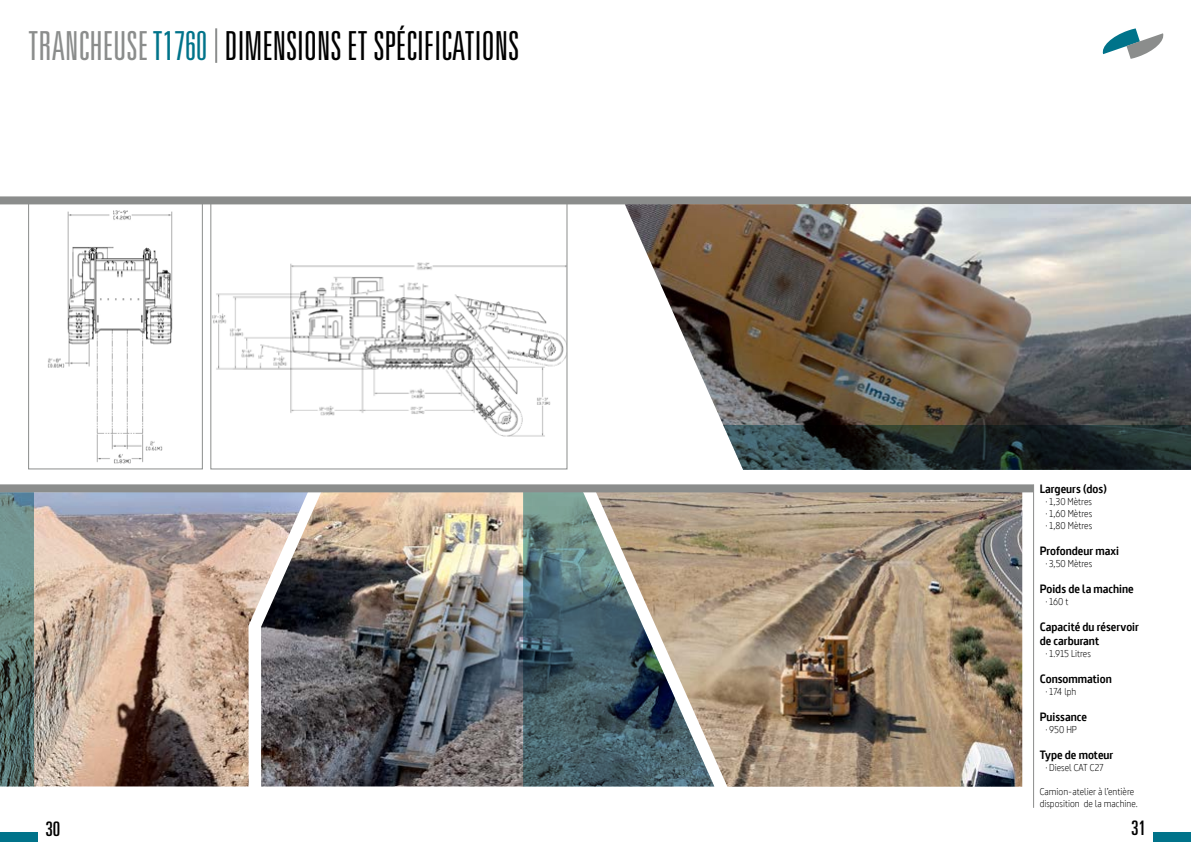
<style>
.page{position:relative;width:1191px;height:842px;background:#fff}
.page>*{position:absolute;margin:0;border:0;box-sizing:border-box;transform-origin:0 0}
.t1{font:300 ultra-condensed 40px "Univers LT Std";color:#000}
.t2{font:ultra-condensed 20px "Univers LT Std";color:#000}
.t3{font:700 12px/14px "Dsignes";color:#000}
.t4{font:300 10px/12px "Dsignes";color:#000;text-align:justify}
.s1{color:#8b8d8c}
.s2{color:#00738a}
</style>
<div class="page">
<div style="left:0;top:832px;width:38px;height:10px;background:#00738a"></div>
<div style="left:1153px;top:832px;width:38px;height:10px;background:#00738a"></div>
<img style="left:47px;top:210px;width:126px;height:254px">
<div style="left:28px;top:203px;width:175px;height:266px;border:1px solid #8b8d8c"></div>
<img style="left:213px;top:262px;width:352px;height:175px">
<div style="left:211px;top:203px;width:356px;height:266px;border:1px solid #8b8d8c"></div>
<img style="left:308px;top:492px;width:215px;height:294px">
<img style="left:34px;top:492px;width:274px;height:294px">
<div style="left:0;top:196px;width:1191px;height:8px;background:#8b8d8c"></div>
<svg style="left:0;top:492px;width:34px;height:294px;background:#5d7976"></svg>
<hr style="left:215px;top:28px;width:2px;height:35px;background:#8b8d8c">
<img style="left:595px;top:492px;width:427px;height:295px">
<img style="left:625px;top:204px;width:566px;height:221px">
<hr style="left:1033px;top:484px;width:1px;height:324px;background:#8b8d8c">
<svg style="left:523px;top:492px;width:191px;height:294px;background:#727e7c"></svg>
<svg style="left:723px;top:425px;width:468px;height:45px;background:#263334"></svg>
<svg style="left:1102px;top:28px;width:62px;height:31px"></svg>
<div style="left:0;top:484px;width:1033px;height:8px;background:#8b8d8c"></div>
<h1 class="t1" style="left:28px;top:25px;width:493px"><span class="s1">TRANCHEUSE</span> <span class="s2">T1760</span> DIMENSIONS ET SPÉCIFICATIONS</h1>
<p class="t3" style="left:1039px;top:482px;width:69px">Largeurs (dos)</p>
<p class="t4" style="left:1045px;top:496px;width:48px">· 1,30 Mètres · 1,60 Mètres · 1,80 Mètres</p>
<p class="t3" style="left:1039px;top:544px;width:81px">Profondeur maxi</p>
<p class="t4" style="left:1045px;top:558px;width:48px">· 3,50 Mètres</p>
<p class="t3" style="left:1039px;top:582px;width:95px">Poids de la machine</p>
<p class="t4" style="left:1045px;top:596px;width:24px">· 160 t</p>
<p class="t3" style="left:1039px;top:620px;width:101px">Capacité du réservoir de carburant</p>
<p class="t4" style="left:1045px;top:648px;width:47px">· 1.915 Litres</p>
<p class="t3" style="left:1039px;top:672px;width:74px">Consommation</p>
<p class="t4" style="left:1045px;top:686px;width:32px">· 174 lph</p>
<p class="t3" style="left:1039px;top:710px;width:49px">Puissance</p>
<p class="t4" style="left:1045px;top:724px;width:33px">· 950 HP</p>
<p class="t3" style="left:1039px;top:748px;width:75px">Type de moteur</p>
<p class="t4" style="left:1045px;top:762px;width:59px">· Diesel CAT C27</p>
<p class="t4" style="left:1039px;top:786px;width:100px">Camion-atelier à l’entière disposition de la machine.</p>
<h2 class="t2" style="left:45px;top:818px;width:16px">30</h2>
<h2 class="t2" style="left:1131px;top:817px;width:16px">31</h2>
</div>
